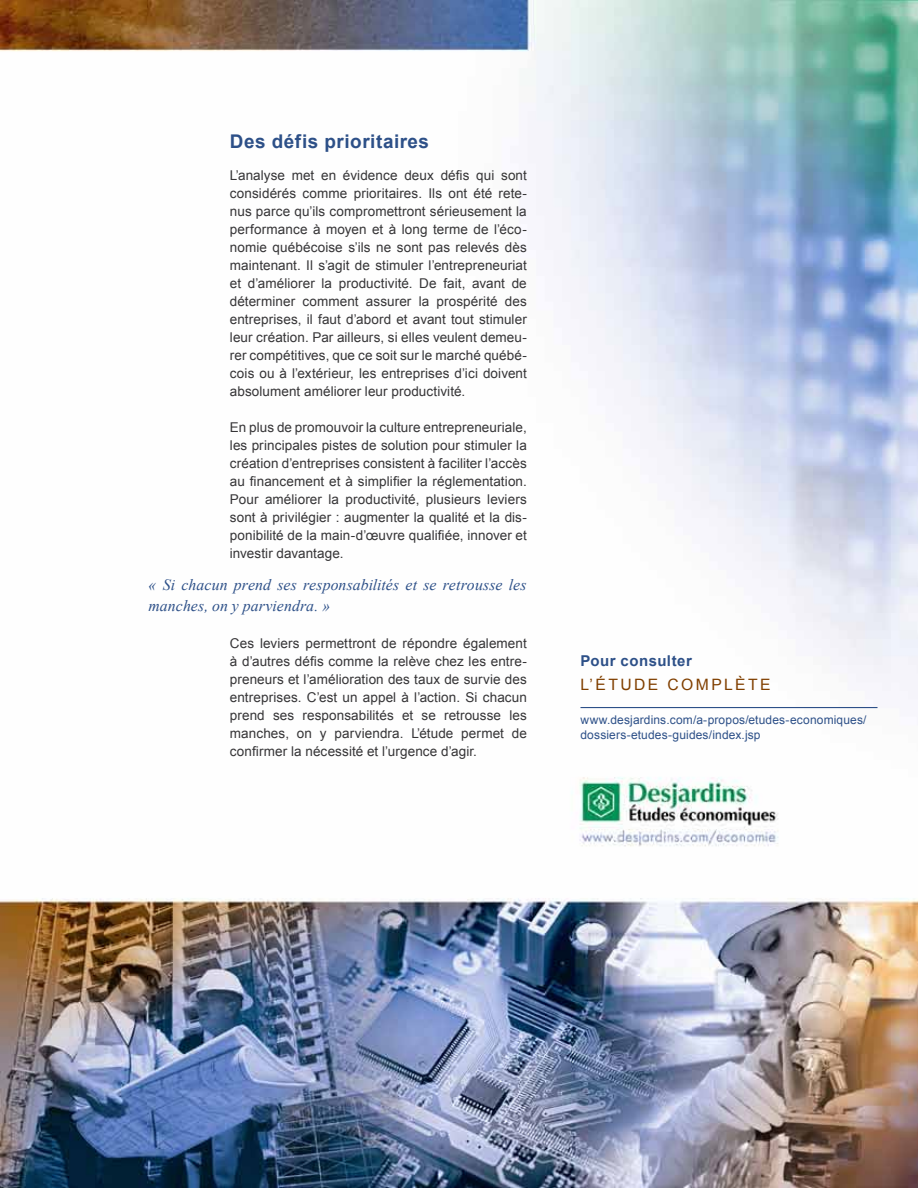
<style>
.page{position:relative;width:918px;height:1188px;background:#fff}
.page>*{position:absolute;margin:0;border:0;box-sizing:border-box;transform-origin:0 0}
.t1{font:700 18.9px "Arial";letter-spacing:.03em;color:#2d5088}
.t2{font:italic 15.75px/21px "Times New Roman";letter-spacing:.005em;color:#2d5088}
.t3{font:15.6px "Arial";letter-spacing:.155em;color:#803f00}
.t4{font:700 15px "Arial";letter-spacing:.035em;color:#2d5088}
.t5{font:13.5px/18px "Arial";letter-spacing:.005em;color:#363537;text-align:justify}
.t6{font:12px/14.4px "Arial";letter-spacing:.01em;color:#2d5088}
</style>
<div class="page">
<img style="left:0;top:0;width:918px;height:1188px">
<hr style="left:580px;top:707px;width:298px;height:1px;background:#2d5088">
<h1 class="t1" style="left:230px;top:129px;width:201px">Des défis prioritaires</h1>
<p class="t5" style="left:230px;top:166px;width:299px">L’analyse met en évidence deux défis qui sont considérés comme prioritaires. I ls ont été rete&shy;nus parce qu’ils compromettront sérieusement la performance à moyen et à long terme de l’éco&shy;nomie québécoise s’ils ne sont pas relevés dès maintenant. I l s’agit de stimuler l’entrepreneuriat et d’améliorer la productivité. De fait, avant de déterminer comment assurer la prospérité des entreprises, il faut d’abord et avant tout stimuler leur création. Par ailleurs, si elles veulent demeu&shy;rer compétitives, que ce soit sur le marché québé&shy;cois ou à l’extérieur, les entreprises d’ici doivent absolument améliorer leur productivité.</p>
<p class="t5" style="left:230px;top:418px;width:298px">En plus de promouvoir la culture entrepreneuriale, les principales pistes de solution pour stimuler la création d’entreprises consistent à faciliter l’accès au financement et à simplifier la réglementation.<br>Pour améliorer la productivité, plusieurs leviers sont à privilégier : augmenter la qualité et la dis&shy;ponibilité de la main-d’œuvre qualifiée, innover et investir davantage.</p>
<p class="t2" style="left:148px;top:574px;width:379px">« Si chacun prend ses responsabilités et se retrousse les manches, on y parviendra. »</p>
<p class="t5" style="left:230px;top:634px;width:298px">Ces leviers permettront de répondre également à d’autres défis comme la relève chez les entre&shy;preneurs et l’amélioration des taux de survie des entreprises. C’est un appel à l’action. Si chacun prend ses responsabilités et se retrousse les manches, on y parviendra. L’étude permet de confirmer la nécessité et l’urgence d’agir.</p>
<p class="t4" style="left:580px;top:651px;width:113px">Pour consulter</p>
<p class="t3" style="left:580px;top:674px;width:192px">L’étud e complète</p>
<p class="t6" style="left:580px;top:713px;width:288px">www.desjardins.com/a-propos/etudes-economiques/ dossiers-etudes-guides/index.jsp</p>
</div>
